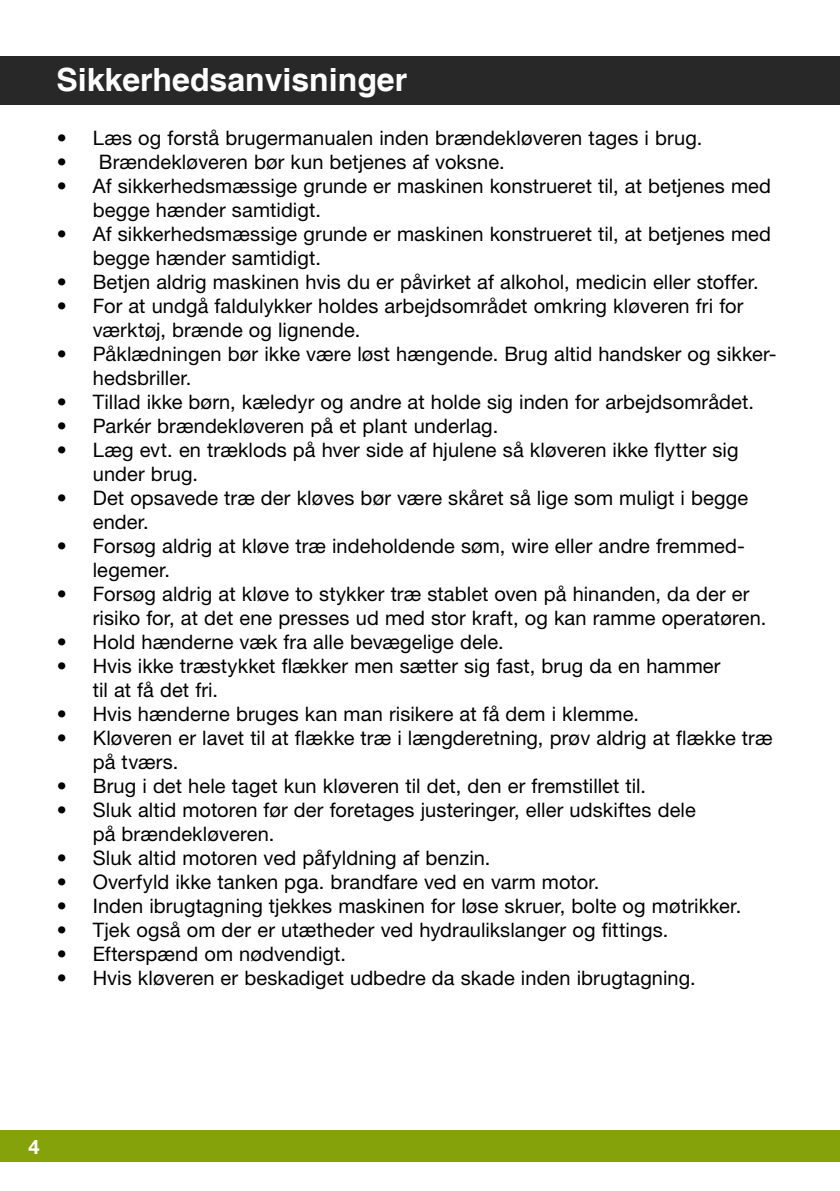
<style>
.page{position:relative;width:840px;height:1191px;background:#fff}
.page>*{position:absolute;margin:0;border:0;box-sizing:border-box;transform-origin:0 0}
.t1{font:700 32px "Helvetica";color:#fff}
.t2{font:20px/24px "Helvetica Neue";letter-spacing:.005em;color:#000}
.t3{font:700 20px "Helvetica Neue";color:#fff}
</style>
<div class="page">
<div style="left:0;top:1130px;width:839px;height:32px;background:#86a20b"></div>
<div style="left:0;top:57px;width:839px;height:48px;background:#282829"></div>
<hr style="left:839px;top:57px;width:1px;height:48px;background:#282829">
<h1 class="t1" style="left:56px;top:60px;width:352px">Sikkerhedsanvisninger</h1>
<p class="t2" style="left:57px;top:125px;width:646px">• Læs og forstå brugermanualen inden brændekløveren tages i brug.</p>
<p class="t2" style="left:57px;top:149px;width:449px">• Brændekløveren bør kun betjenes af voksne.</p>
<p class="t2" style="left:93px;top:173px;width:679px;text-indent:-36px">• Af sikkerhedsmæssige grunde er maskinen konstrueret til, at betjenes med begge hænder samtidigt.</p>
<p class="t2" style="left:93px;top:221px;width:679px;text-indent:-36px">• Af sikkerhedsmæssige grunde er maskinen konstrueret til, at betjenes med begge hænder samtidigt.</p>
<p class="t2" style="left:57px;top:269px;width:703px">• Betjen aldrig maskinen hvis du er påvirket af alkohol, medicin eller stoffer.</p>
<p class="t2" style="left:93px;top:293px;width:652px;text-indent:-36px">• For at undgå faldulykker holdes arbejdsområdet omkring kløveren fri for værktøj, brænde og lignende.</p>
<p class="t2" style="left:93px;top:341px;width:685px;text-indent:-36px">• Påklædningen bør ikke være løst hængende. Brug altid handsker og sikker&shy;hedsbriller.</p>
<p class="t2" style="left:57px;top:389px;width:698px">• Tillad ikke børn, kæledyr og andre at holde sig inden for arbejdsområdet.</p>
<p class="t2" style="left:57px;top:413px;width:442px">• Parkér brændekløveren på et plant underlag.</p>
<p class="t2" style="left:93px;top:437px;width:647px;text-indent:-36px">• Læg evt. en træklods på hver side af hjulene så kløveren ikke flytter sig under brug.</p>
<p class="t2" style="left:93px;top:485px;width:656px;text-indent:-36px">• Det opsavede træ der kløves bør være skåret så lige som muligt i begge ender.</p>
<p class="t2" style="left:93px;top:533px;width:653px;text-indent:-36px">• Forsøg aldrig at kløve træ indeholdende søm, wire eller andre fremmed&shy;legemer.</p>
<p class="t2" style="left:93px;top:581px;width:674px;text-indent:-36px">• Forsøg aldrig at kløve to stykker træ stablet oven på hinanden, da der er risiko for, at det ene presses ud med stor kraft, og kan ramme operatøren.</p>
<p class="t2" style="left:57px;top:629px;width:448px">• Hold hænderne væk fra alle bevægelige dele.</p>
<p class="t2" style="left:93px;top:653px;width:629px;text-indent:-36px">• Hvis ikke træstykket flækker men sætter sig fast, brug da en hammer til at få det fri.</p>
<p class="t2" style="left:57px;top:701px;width:583px">• Hvis hænderne bruges kan man risikere at få dem i klemme.</p>
<p class="t2" style="left:93px;top:725px;width:680px;text-indent:-36px">• Kløveren er lavet til at flække træ i længderetning, prøv aldrig at flække træ på tværs.</p>
<p class="t2" style="left:57px;top:773px;width:590px">• Brug i det hele taget kun kløveren til det, den er fremstillet til.</p>
<p class="t2" style="left:93px;top:797px;width:604px;text-indent:-36px">• Sluk altid motoren før der foretages justeringer, eller udskiftes dele på brændekløveren.</p>
<p class="t2" style="left:57px;top:845px;width:435px">• Sluk altid motoren ved påfyldning af benzin.</p>
<p class="t2" style="left:57px;top:869px;width:543px">• Overfyld ikke tanken pga. brandfare ved en varm motor.</p>
<p class="t2" style="left:57px;top:893px;width:685px">• Inden ibrugtagning tjekkes maskinen for løse skruer, bolte og møtrikker.</p>
<p class="t2" style="left:57px;top:917px;width:612px">• Tjek også om der er utætheder ved hydraulikslanger og fittings.</p>
<p class="t2" style="left:57px;top:941px;width:291px">• Efterspænd om nødvendigt.</p>
<p class="t2" style="left:57px;top:965px;width:640px">• Hvis kløveren er beskadiget udbedre da skade inden ibrugtagning.</p>
<p class="t3" style="left:28px;top:1134px;width:13px">4</p>
</div>
